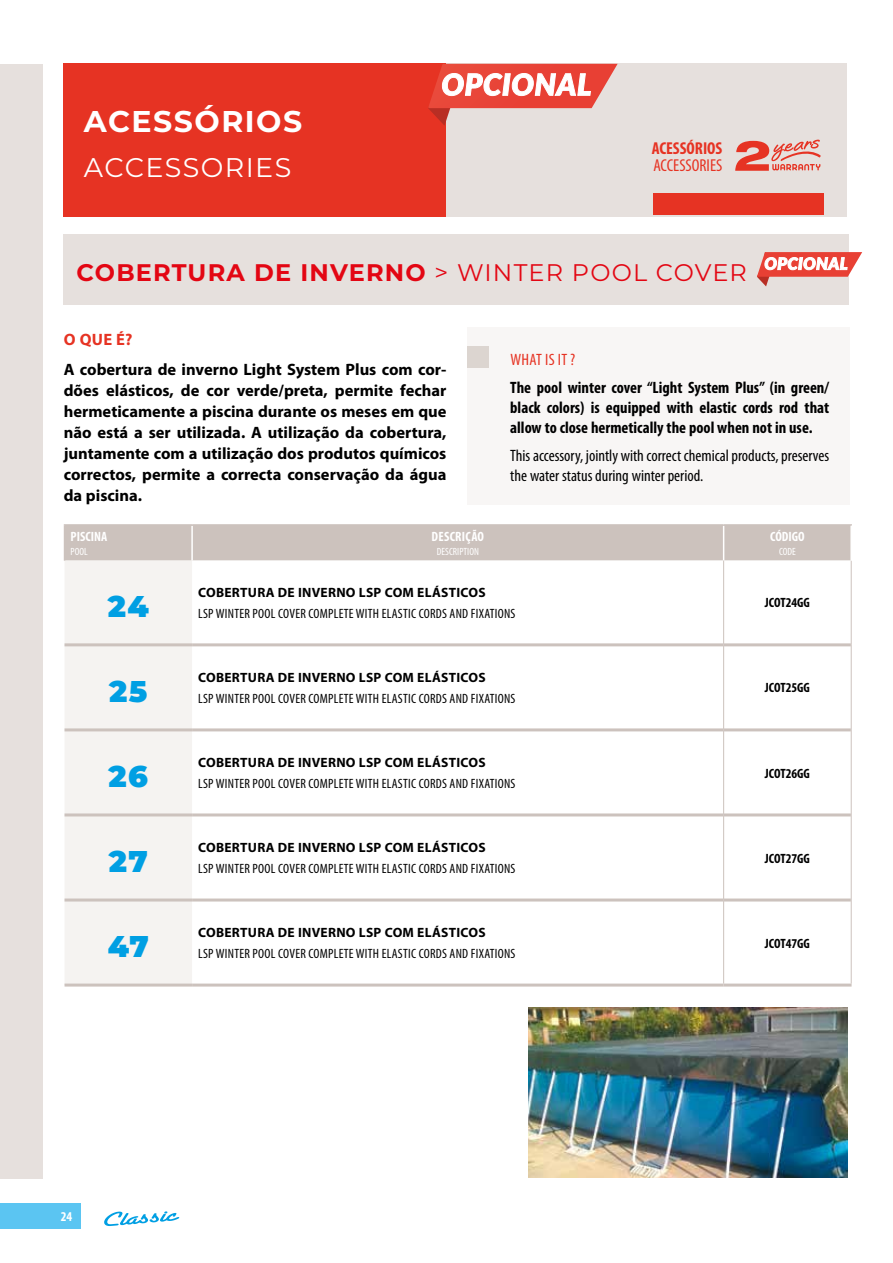
<style>
.page{position:relative;width:893px;height:1263px;background:#fff}
.page>*{position:absolute;margin:0;border:0;box-sizing:border-box;transform-origin:0 0}
.t1{font:900 30px "Montserrat";letter-spacing:.05em;color:#009fe3}
.t2{font:700 30px "Montserrat";letter-spacing:.05em;color:#fff}
.t3{font:27px "Montserrat";letter-spacing:.05em;color:#fff}
.t4{font:700 24px "Montserrat";letter-spacing:.05em;color:#e30613}
.t5{font:condensed 17.25px "Myriad Pro";color:#e63323}
.t6{font:700 condensed 17.25px "Myriad Pro";color:#e63323}
.t7{font:700 16.5px/21px "Myriad Pro";color:#000;text-align:justify}
.t8{font:700 condensed 16.5px/19.8px "Myriad Pro";color:#000;text-align:justify}
.t9{font:condensed 16.5px/19.8px "Myriad Pro";color:#000}
.t10{font:condensed 16.5px "Myriad Pro";letter-spacing:.02em;color:#e63323}
.t11{font:700 16.5px "Myriad Pro";color:#e63323}
.t12{font:condensed 13.5px "Myriad Pro";letter-spacing:.02em;color:#000}
.t13{font:700 13.5px "Myriad Pro";letter-spacing:.02em;color:#000}
.t14{font:700 condensed 13.5px "Myriad Pro";color:#000}
.t15{font:700 condensed 13.5px "Myriad Pro";color:#fff}
.t16{font:700 condensed 13.5px "Myriad Pro";letter-spacing:.02em;color:#fff}
.t17{font:condensed 10.5px "Myriad Pro";color:#fff}
.s1{font-weight:400}
</style>
<div class="page">
<svg style="left:104px;top:1211px;width:75px;height:15px"></svg>
<div style="left:0;top:1203px;width:81px;height:26px;background:#5bc5f2"></div>
<div style="left:65px;top:526px;width:785px;height:35px;background:#ccc2bd"></div>
<div style="left:65px;top:561px;width:127px;height:422px;background:#f5f3f1"></div>
<svg style="left:192px;top:561px;width:659px;height:422px"></svg>
<hr style="left:191px;top:526px;width:2px;height:35px;background:#fff">
<hr style="left:723px;top:526px;width:1px;height:35px;background:#fff">
<hr style="left:64px;top:524px;width:128px;height:2px;background:#ccc2bd">
<hr style="left:64px;top:526px;width:1px;height:35px;background:#ccc2bd">
<hr style="left:192px;top:524px;width:532px;height:2px;background:#ccc2bd">
<hr style="left:724px;top:524px;width:128px;height:2px;background:#ccc2bd">
<hr style="left:65px;top:643px;width:127px;height:3px;background:#ccc2bd">
<hr style="left:192px;top:643px;width:531px;height:3px;background:#ccc2bd">
<hr style="left:724px;top:643px;width:127px;height:3px;background:#ccc2bd">
<hr style="left:65px;top:728px;width:127px;height:3px;background:#ccc2bd">
<hr style="left:192px;top:728px;width:531px;height:3px;background:#ccc2bd">
<hr style="left:724px;top:728px;width:127px;height:3px;background:#ccc2bd">
<hr style="left:65px;top:813px;width:127px;height:3px;background:#ccc2bd">
<hr style="left:192px;top:813px;width:531px;height:3px;background:#ccc2bd">
<hr style="left:724px;top:813px;width:127px;height:3px;background:#ccc2bd">
<hr style="left:65px;top:898px;width:127px;height:3px;background:#ccc2bd">
<hr style="left:192px;top:898px;width:531px;height:3px;background:#ccc2bd">
<hr style="left:724px;top:898px;width:127px;height:3px;background:#ccc2bd">
<hr style="left:65px;top:983px;width:127px;height:3px;background:#ccc2bd">
<hr style="left:192px;top:983px;width:532px;height:3px;background:#ccc2bd">
<hr style="left:724px;top:983px;width:128px;height:3px;background:#ccc2bd">
<hr style="left:723px;top:561px;width:1px;height:84px;background:#ccc2bd">
<hr style="left:723px;top:645px;width:1px;height:85px;background:#ccc2bd">
<hr style="left:723px;top:730px;width:1px;height:85px;background:#ccc2bd">
<hr style="left:723px;top:815px;width:1px;height:85px;background:#ccc2bd">
<hr style="left:723px;top:900px;width:1px;height:83px;background:#ccc2bd">
<hr style="left:851px;top:561px;width:1px;height:84px;background:#ccc2bd">
<hr style="left:851px;top:645px;width:1px;height:85px;background:#ccc2bd">
<hr style="left:851px;top:730px;width:1px;height:85px;background:#ccc2bd">
<hr style="left:851px;top:815px;width:1px;height:85px;background:#ccc2bd">
<hr style="left:851px;top:900px;width:1px;height:83px;background:#ccc2bd">
<img style="left:528px;top:1008px;width:319px;height:170px">
<div style="left:433px;top:64px;width:414px;height:153px;background:#e6e0dd"></div>
<div style="left:0;top:64px;width:43px;height:1115px;background:#e6e0dd"></div>
<div style="left:64px;top:234px;width:785px;height:71px;background:#e6e0dd"></div>
<svg style="left:735px;top:139px;width:86px;height:32px"></svg>
<div style="left:63px;top:64px;width:382px;height:153px;background:#e63323"></div>
<div style="left:653px;top:194px;width:170px;height:21px;background:#e63323"></div>
<div style="left:468px;top:327px;width:382px;height:177px;background:#f8f6f5"></div>
<div style="left:468px;top:347px;width:21px;height:21px;background:#dcd5d0"></div>
<svg style="left:428px;top:64px;width:190px;height:62px"></svg>
<svg style="left:757px;top:252px;width:105px;height:34px"></svg>
<h1 class="t2" style="left:84px;top:99px;width:220px">ACESSÓRIOS</h1>
<h2 class="t3" style="left:84px;top:148px;width:209px">ACCESSORIES</h2>
<p class="t6" style="left:652px;top:138px;width:72px">ACESSÓRIOS</p>
<p class="t5" style="left:653px;top:156px;width:70px">ACCESSORIES</p>
<h3 class="t4" style="left:77px;top:255px;width:672px">COBERTURA DE INVERNO <span class="s1">&gt; WINTER POOL COVER</span></h3>
<p class="t11" style="left:64px;top:330px;width:70px">O QUE É?</p>
<p class="t7" style="left:64px;top:359px;width:384px">A cobertura de inverno Light System Plus com cor&shy;dões elásticos, de cor verde/preta, permite fechar hermeticamente a piscina durante os meses em que não está a ser utilizada. A utilização da cobertura, juntamente com a utilização dos produtos químicos correctos, permite a correcta conservação da água da piscina.</p>
<p class="t15" style="left:71px;top:529px;width:38px">PISCINA</p>
<p class="t17" style="left:71px;top:545px;width:19px">POOL</p>
<p class="t16" style="left:432px;top:529px;width:54px">DESCRIÇÃO</p>
<p class="t17" style="left:437px;top:545px;width:44px">DESCRIPTION</p>
<p class="t10" style="left:510px;top:350px;width:66px">WHAT IS IT ?</p>
<p class="t8" style="left:510px;top:378px;width:320px">The pool winter cover “Light System Plus” (in green/ black colors) is equipped with elastic cords rod that allow to close hermetically the pool when not in use.</p>
<p class="t9" style="left:510px;top:446px;width:320px">This accessory, jointly with correct chemical products, preserves the water status during winter period.</p>
<p class="t15" style="left:770px;top:529px;width:36px">CÓDIGO</p>
<p class="t17" style="left:779px;top:545px;width:18px">CODE</p>
<h1 class="t1" style="left:108px;top:584px;width:43px">24</h1>
<h1 class="t1" style="left:109px;top:669px;width:40px">25</h1>
<h1 class="t1" style="left:109px;top:754px;width:41px">26</h1>
<h1 class="t1" style="left:109px;top:839px;width:41px">27</h1>
<h1 class="t1" style="left:108px;top:924px;width:43px">47</h1>
<p class="t13" style="left:198px;top:585px;width:289px">COBERTURA DE INVERNO LSP COM ELÁSTICOS</p>
<p class="t12" style="left:198px;top:606px;width:319px">LSP WINTER POOL COVER COMPLETE WITH ELASTIC CORDS AND FIXATIONS</p>
<p class="t13" style="left:198px;top:670px;width:289px">COBERTURA DE INVERNO LSP COM ELÁSTICOS</p>
<p class="t12" style="left:198px;top:691px;width:319px">LSP WINTER POOL COVER COMPLETE WITH ELASTIC CORDS AND FIXATIONS</p>
<p class="t13" style="left:198px;top:755px;width:289px">COBERTURA DE INVERNO LSP COM ELÁSTICOS</p>
<p class="t12" style="left:198px;top:776px;width:319px">LSP WINTER POOL COVER COMPLETE WITH ELASTIC CORDS AND FIXATIONS</p>
<p class="t13" style="left:198px;top:840px;width:289px">COBERTURA DE INVERNO LSP COM ELÁSTICOS</p>
<p class="t12" style="left:198px;top:861px;width:319px">LSP WINTER POOL COVER COMPLETE WITH ELASTIC CORDS AND FIXATIONS</p>
<p class="t13" style="left:198px;top:925px;width:289px">COBERTURA DE INVERNO LSP COM ELÁSTICOS</p>
<p class="t12" style="left:198px;top:946px;width:319px">LSP WINTER POOL COVER COMPLETE WITH ELASTIC CORDS AND FIXATIONS</p>
<p class="t15" style="left:61px;top:1209px;width:13px">24</p>
<p class="t14" style="left:765px;top:595px;width:47px">JCOT24GG</p>
<p class="t14" style="left:765px;top:680px;width:47px">JCOT25GG</p>
<p class="t14" style="left:765px;top:765px;width:47px">JCOT26GG</p>
<p class="t14" style="left:765px;top:851px;width:47px">JCOT27GG</p>
<p class="t14" style="left:765px;top:936px;width:47px">JCOT47GG</p>
</div>
